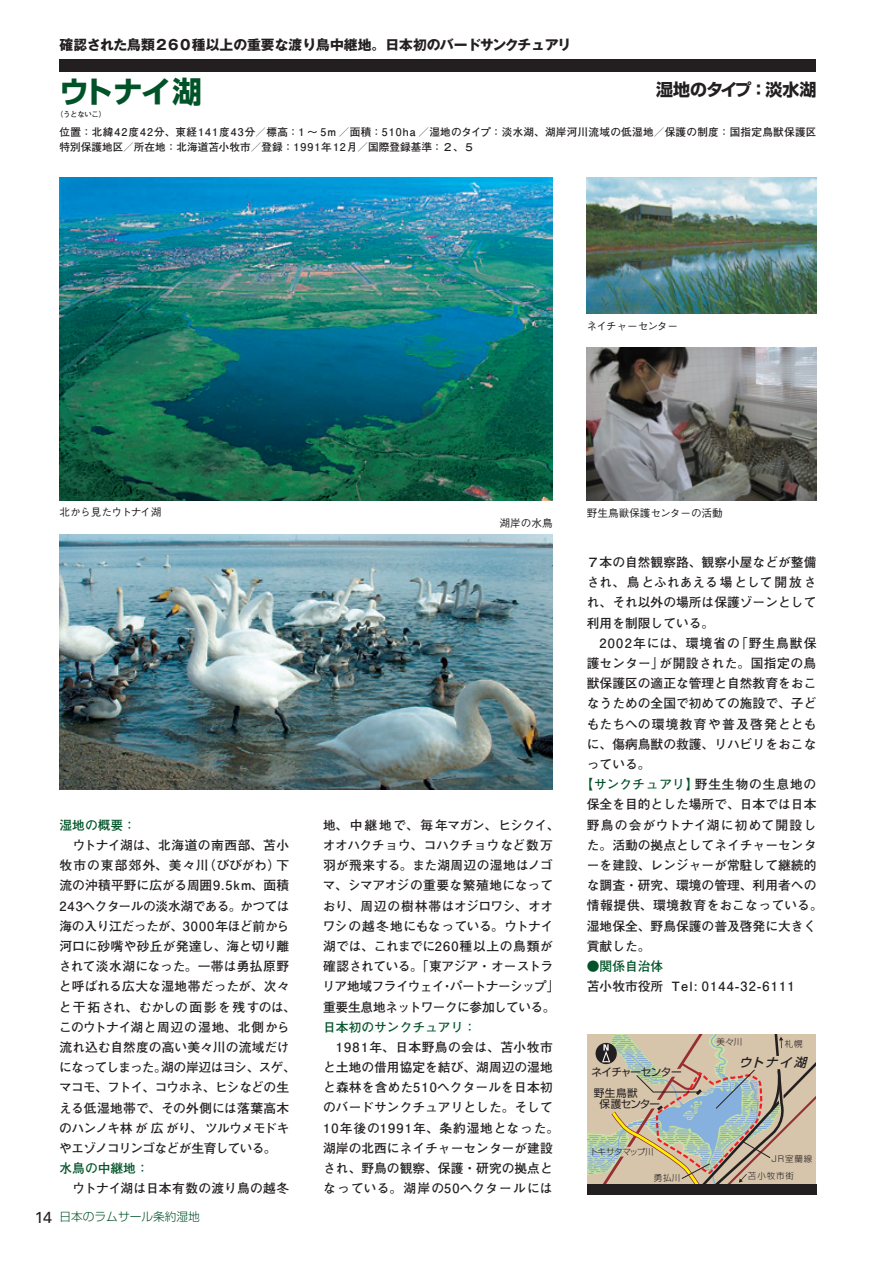
<style>
.page{position:relative;width:893px;height:1263px;background:#fff}
.page>*{position:absolute;margin:0;border:0;box-sizing:border-box;transform-origin:0 0}
.t1{font:700 29.7px "Shin Go Pro";letter-spacing:-.02em;color:#005228}
.t2{font:700 16.95px "Shin Go Pro";color:#231f20}
.t3{font:700 13.8px "Gothic MB101 Pro";color:#231f20}
.t4{font:700 12.75px/20.2px "Futo Go B101 Pro";color:#231f20}
.t5{font:700 12.75px/20.2px "Futo Go B101 Pro";letter-spacing:-.03em;color:#231f20}
.t6{font:700 12.75px "Futo Go B101 Pro";letter-spacing:.1em;color:#231f20}
.t7{font:700 12.75px "Futo Go B101 Pro";color:#005228}
.t8{font:700 12.75px "Futo Go B101 Pro";letter-spacing:.075em;color:#231f20}
.t9{font:700 12.75px "Futo Go B101 Pro";letter-spacing:.035em;color:#231f20}
.t10{font:700 12.75px "Futo Go B101 Pro";letter-spacing:.065em;color:#005228}
.t11{font:700 12.75px "Futo Go B101 Pro";letter-spacing:.05em;color:#231f20}
.t12{font:italic 500 12.3px "Shin Go Pr 5";color:#231f20}
.t13{font:300 11.7px "Shin Go Pro";color:#005228}
.t14{font:700 10.65px/14.9px "Futo Go B101 Pro";letter-spacing:.025em;color:#231f20}
.t15{font:500 10.65px "Gothic BBB Pro";letter-spacing:-.05em;color:#231f20}
.t16{font:10.65px/20.1px "Shin Go Pr 5";letter-spacing:-.05em;color:#231f20}
.t17{font:500 10.65px "Gothic BBB Pro";color:#231f20}
.t18{font:300 8.55px "Shin Go Pr 5";letter-spacing:.075em;color:#231f20}
.t19{font:300 8.55px "Shin Go Pr 5";letter-spacing:-.045em;color:#231f20}
.t20{font:700 7.5px "Futo Go B101 Pro";letter-spacing:-.05em;color:#231f20}
.s1{font-family:"Univers LT Std";font-weight:400;font-size:15.9px;color:#231f20}
.s2{color:#231f20}
</style>
<div class="page">
<div style="left:60px;top:60px;width:756px;height:12px;background:#231f20"></div>
<img style="left:587px;top:178px;width:229px;height:136px">
<img style="left:587px;top:348px;width:229px;height:153px">
<img style="left:60px;top:178px;width:493px;height:323px">
<img style="left:60px;top:535px;width:493px;height:255px">
<svg style="left:587px;top:1034px;width:229px;height:161px;background:#b5ac9b"></svg>
<p class="t3" style="left:60px;top:34px;width:513px">確認された鳥類260種以上の重要な渡り鳥中継地。日本初のバードサンクチュアリ</p>
<h1 class="t1" style="left:60px;top:68px;width:144px">ウトナイ湖</h1>
<p class="t14" style="left:60px;top:123px;width:758px">位置：北緯42度42分、東経141度43分／標高：1 ～ 5m ／面積：510ha ／湿地のタイプ：淡水湖、湖岸河川流域の低湿地／保護の制度：国指定鳥獣保護区特別保護地区／所在地：北海道苫小牧市／登録：1991年12月／国際登録基準：２、５</p>
<h2 class="t2" style="left:656px;top:76px;width:162px">湿地のタイプ：淡水湖</h2>
<p class="t20" style="left:56px;top:108px;width:52px">（うとないこ）</p>
<p class="t15" style="left:587px;top:318px;width:93px">ネイチャーセンター</p>
<p class="t15" style="left:60px;top:504px;width:104px">北から見たウトナイ湖</p>
<p class="t17" style="left:587px;top:505px;width:138px">野生鳥獣保護センターの活動</p>
<p class="t17" style="left:500px;top:514px;width:55px">湖岸の水鳥</p>
<p class="t7" style="left:60px;top:815px;width:78px">湿地の概要：</p>
<p class="t4" style="left:59px;top:833px;width:239px">　ウトナイ湖は、北海道の南西部、苫小牧市の東部郊外、美々川（びびがわ）下流の沖積平野に広がる周囲9.5km、面積<br>243ヘクタールの淡水湖である。かつては海の入り江だったが、3000年ほど前から河口に砂嘴や砂丘が発達し、海と切り離されて淡水湖になった。一帯は勇払原野と呼ばれる広大な湿地帯だったが、次々と干拓され、むかしの面影を残すのは、このウトナイ湖と周辺の湿地、北側から流れ込む自然度の高い美々川の流域だけになってしまった。湖の岸辺はヨシ、スゲ、マコモ、フトイ、コウホネ、ヒシなどの生える低湿地帯で、その外側には落葉高木のハンノキ林が広がり、ツルウメモドキやエゾノコリンゴなどが生育している。</p>
<p class="t7" style="left:60px;top:1158px;width:91px">水鳥の中継地：</p>
<p class="t4" style="left:60px;top:1177px;width:231px">　ウトナイ湖は日本有数の渡り鳥の越冬</p>
<p class="t13" style="left:35px;top:1207px;width:167px"><span class="s1">14</span> 日本のラムサール条約湿地</p>
<p class="t5" style="left:323px;top:813px;width:238px">地、中継地で、毎年マガン、ヒシクイ、オオハクチョウ、コハクチョウなど数万羽が飛来する。また湖周辺の湿地はノゴマ、シマアオジの重要な繁殖地になっており、周辺の樹林帯はオジロワシ、オオワシの越冬地にもなっている。ウトナイ湖では、これまでに260種以上の鳥類が確認されている。「東アジア・オーストラリア地域フライウェイ・パートナーシップ」重要生息地ネットワークに参加している。</p>
<p class="t7" style="left:323px;top:1017px;width:155px">日本初のサンクチュアリ：</p>
<p class="t4" style="left:323px;top:1035px;width:238px">　1981年、日本野鳥の会は、苫小牧市と土地の借用協定を結び、湖周辺の湿地と森林を含めた510ヘクタールを日本初のバードサンクチュアリとした。そして<br>10年後の1991年、条約湿地となった。湖岸の北西にネイチャーセンターが建設され、野鳥の観察、保護・研究の拠点となっている。湖岸の50ヘクタールには</p>
<p class="t4" style="left:587px;top:550px;width:231px">７本の自然観察路、観察小屋などが整備</p>
<p class="t4" style="left:587px;top:571px;width:231px">され、鳥とふれあえる場として開放さ</p>
<p class="t4" style="left:587px;top:591px;width:231px">れ、それ以外の場所は保護ゾーンとして</p>
<p class="t4" style="left:587px;top:611px;width:129px">利用を制限している。</p>
<p class="t8" style="left:587px;top:633px;width:231px">　2002年には、環境省の「野生鳥獣保</p>
<p class="t9" style="left:587px;top:653px;width:231px">護センター」が開設された。国指定の鳥</p>
<p class="t4" style="left:587px;top:672px;width:231px">獣保護区の適正な管理と自然教育をおこ</p>
<p class="t4" style="left:587px;top:692px;width:231px">なうための全国で初めての施設で、子ど</p>
<p class="t6" style="left:587px;top:714px;width:231px">もたちへの環境教育や普及啓発ととも</p>
<p class="t4" style="left:587px;top:732px;width:231px">に、傷病鳥獣の救護、リハビリをおこな</p>
<p class="t4" style="left:587px;top:752px;width:65px">っている。</p>
<p class="t10" style="left:580px;top:774px;width:237px">【サンクチュアリ】<span class="s2">野生生物の生息地の</span></p>
<p class="t4" style="left:587px;top:793px;width:231px">保全を目的とした場所で、日本では日本</p>
<p class="t6" style="left:587px;top:815px;width:231px">野鳥の会がウトナイ湖に初めて開設し</p>
<p class="t4" style="left:587px;top:833px;width:231px">た。活動の拠点としてネイチャーセンタ</p>
<p class="t4" style="left:587px;top:853px;width:231px">ーを建設、レンジャーが常駐して継続的</p>
<p class="t4" style="left:587px;top:874px;width:231px">な調査・研究、環境の管理、利用者への</p>
<p class="t11" style="left:587px;top:895px;width:237px">情報提供、環境教育をおこなっている。</p>
<p class="t4" style="left:587px;top:914px;width:231px">湿地保全、野鳥保護の普及啓発に大きく</p>
<p class="t4" style="left:587px;top:934px;width:65px">貢献した。</p>
<p class="t7" style="left:587px;top:956px;width:78px">●関係自治体</p>
<p class="t6" style="left:587px;top:976px;width:209px">苫小牧市役所 Tel: 0144-32-6111</p>
<p class="t16" style="left:591px;top:1061px;width:92px">ネイチャーセンター野生鳥獣</p>
<p class="t16" style="left:599px;top:1093px;width:62px">保護センター</p>
<p class="t19" style="left:590px;top:1145px;width:66px">トキサタマップ川</p>
<p class="t18" style="left:716px;top:1034px;width:27px">美々川</p>
<p class="t18" style="left:785px;top:1037px;width:19px">札幌</p>
<p class="t12" style="left:739px;top:1052px;width:73px">ウトナイ湖</p>
<p class="t18" style="left:772px;top:1152px;width:42px">JR室蘭線</p>
<p class="t18" style="left:654px;top:1171px;width:28px">勇払川</p>
<p class="t18" style="left:748px;top:1169px;width:47px">苫小牧市街</p>
</div>
